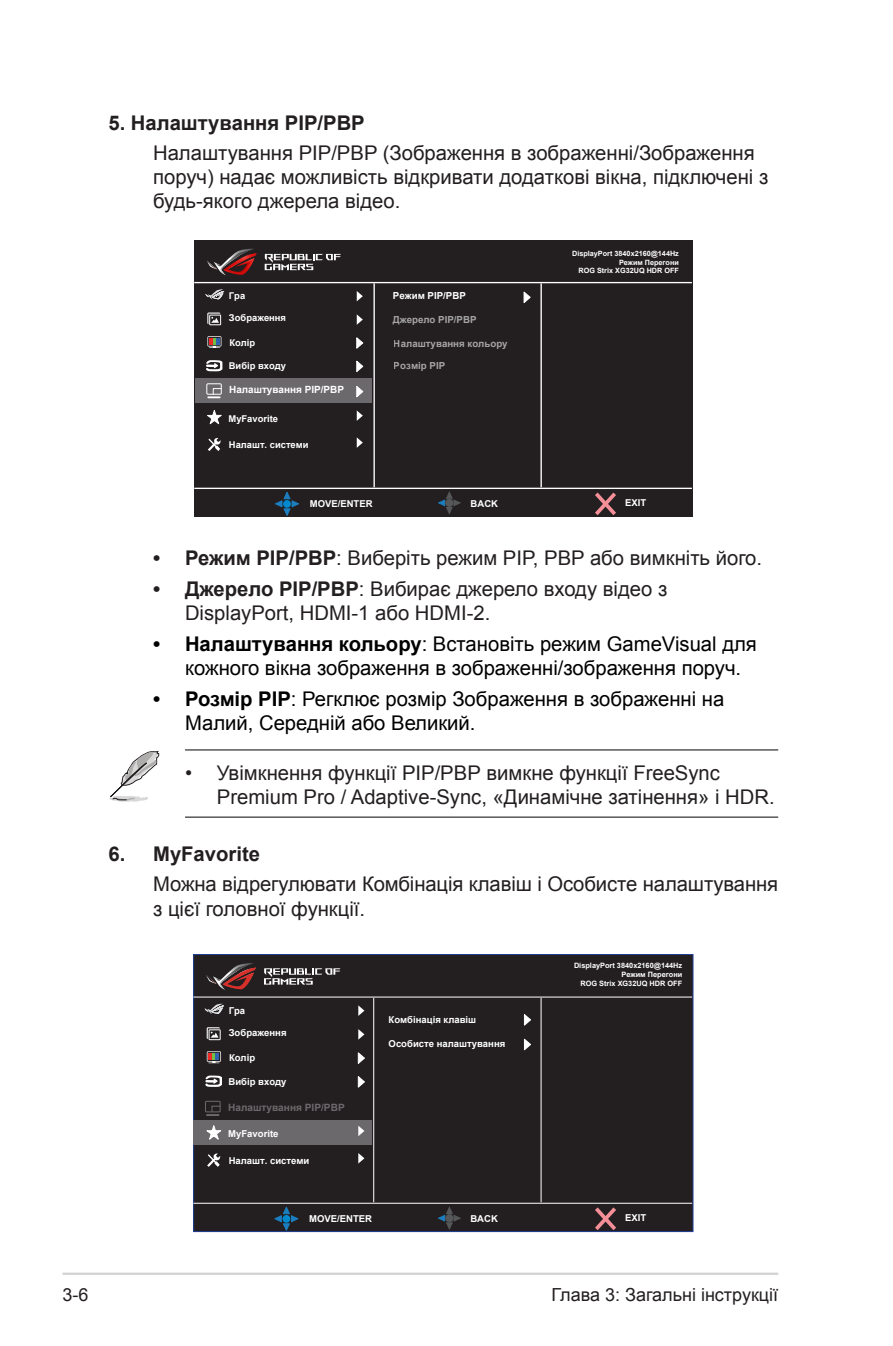
<style>
.page{position:relative;width:893px;height:1346px;background:#fff}
.page>*{position:absolute;margin:0;border:0;box-sizing:border-box;transform-origin:0 0}
.Body_Text_Indent{font:20.25px/24.3px "Arial";color:#231f20}
.t1{font:20.25px/24.3px "Arial";color:#000}
.OSD_Item{font:700 20.25px "Arial";color:#231f20}
.t2{font:18px "Arial";color:#231f20}
.t3{font:700 10.12px "Arial";color:#6c696d}
.t4{font:700 9.9px "Arial";color:#fff}
.t5{font:700 9.67px "Arial";color:#fff}
.t6{font:700 9.45px "Arial";color:#fff}
.t7{font:700 7.42px/8.8px "Arial";color:#fff;text-align:right}
.t8{font:700 7.2px/8.8px "Arial";color:#fff;text-align:right}
.s1{font-weight:700}
</style>
<div class="page">
<hr style="left:63px;top:1272px;width:715px;height:3px;background:#d1d2d4">
<div style="left:194px;top:240px;width:499px;height:277px;background:#231f20"></div>
<hr style="left:194px;top:282px;width:498px;height:1px;background:#fff">
<hr style="left:194px;top:488px;width:498px;height:1px;background:#fff">
<hr style="left:373px;top:283px;width:2px;height:204px;background:#fff">
<hr style="left:540px;top:283px;width:2px;height:204px;background:#fff">
<svg style="left:595px;top:492px;width:21px;height:23px"></svg>
<svg style="left:523px;top:291px;width:8px;height:12px"></svg>
<svg style="left:275px;top:492px;width:24px;height:24px"></svg>
<div style="left:283px;top:500px;width:8px;height:8px;background:#0089cf;border-radius:50%"></div>
<svg style="left:265px;top:254px;width:76px;height:16px"></svg>
<svg style="left:207px;top:249px;width:50px;height:26px"></svg>
<div style="left:196px;top:378px;width:176px;height:25px;background:#6c696d"></div>
<svg style="left:207px;top:336px;width:14px;height:12px"></svg>
<div style="left:209px;top:315px;width:12px;height:10px;border:1px solid #fff"></div>
<svg style="left:207px;top:312px;width:13px;height:12px"></svg>
<svg style="left:208px;top:437px;width:13px;height:14px"></svg>
<svg style="left:207px;top:410px;width:15px;height:15px"></svg>
<svg style="left:206px;top:360px;width:16px;height:11px"></svg>
<svg style="left:205px;top:289px;width:19px;height:10px"></svg>
<svg style="left:357px;top:291px;width:6px;height:10px"></svg>
<svg style="left:357px;top:314px;width:6px;height:11px"></svg>
<svg style="left:356px;top:337px;width:7px;height:12px"></svg>
<svg style="left:356px;top:361px;width:7px;height:11px"></svg>
<svg style="left:356px;top:386px;width:7px;height:11px"></svg>
<svg style="left:357px;top:410px;width:6px;height:11px"></svg>
<svg style="left:357px;top:437px;width:6px;height:11px"></svg>
<div style="left:206px;top:383px;width:16px;height:11px;border:1px solid #fff"></div>
<svg style="left:207px;top:388px;width:15px;height:10px"></svg>
<svg style="left:438px;top:492px;width:23px;height:22px"></svg>
<div style="left:446px;top:499px;width:7px;height:7px;background:#555759;border:1px solid #555759;border-radius:50%"></div>
<hr style="left:185px;top:749px;width:593px;height:1px;background:#231f20">
<hr style="left:185px;top:816px;width:593px;height:2px;background:#231f20">
<svg style="left:109px;top:751px;width:50px;height:51px"></svg>
<div style="left:194px;top:954px;width:499px;height:277px;background:#231f20"></div>
<div style="left:193px;top:954px;width:500px;height:278px;border:1px solid #224099"></div>
<hr style="left:193px;top:996px;width:499px;height:1px;background:#fff">
<hr style="left:193px;top:1203px;width:499px;height:1px;background:#fff">
<hr style="left:373px;top:998px;width:1px;height:204px;background:#fff">
<hr style="left:541px;top:998px;width:1px;height:204px;background:#fff">
<svg style="left:595px;top:1207px;width:21px;height:23px"></svg>
<div style="left:193px;top:1120px;width:179px;height:24px;background:#6c696d"></div>
<svg style="left:274px;top:1206px;width:25px;height:25px"></svg>
<div style="left:282px;top:1215px;width:8px;height:8px;background:#0089cf;border-radius:50%"></div>
<svg style="left:264px;top:968px;width:76px;height:16px"></svg>
<svg style="left:206px;top:963px;width:50px;height:27px"></svg>
<svg style="left:524px;top:1014px;width:7px;height:12px"></svg>
<svg style="left:524px;top:1039px;width:7px;height:11px"></svg>
<svg style="left:207px;top:1051px;width:14px;height:12px"></svg>
<div style="left:209px;top:1029px;width:11px;height:11px;border:1px solid #fff"></div>
<svg style="left:207px;top:1027px;width:13px;height:12px"></svg>
<svg style="left:207px;top:1153px;width:13px;height:14px"></svg>
<svg style="left:206px;top:1125px;width:15px;height:15px"></svg>
<svg style="left:205px;top:1075px;width:17px;height:12px"></svg>
<svg style="left:205px;top:1004px;width:19px;height:10px"></svg>
<svg style="left:358px;top:1005px;width:6px;height:11px"></svg>
<svg style="left:358px;top:1029px;width:6px;height:10px"></svg>
<svg style="left:358px;top:1052px;width:7px;height:12px"></svg>
<svg style="left:358px;top:1076px;width:7px;height:12px"></svg>
<svg style="left:358px;top:1126px;width:6px;height:10px"></svg>
<svg style="left:358px;top:1153px;width:6px;height:10px"></svg>
<svg style="left:438px;top:1207px;width:23px;height:22px"></svg>
<div style="left:446px;top:1214px;width:7px;height:8px;background:#555759;border:1px solid #555759;border-radius:50%"></div>
<div style="left:205px;top:1101px;width:15px;height:11px;border:1px solid #6c696d"></div>
<svg style="left:206px;top:1105px;width:15px;height:11px"></svg>
<p class="OSD_Item" style="left:108px;top:109px;width:258px">5. Налаштування PIP/PBP</p>
<p class="Body_Text_Indent" style="left:153px;top:141px;width:617px">Налаштування PIP/PBP (Зображення в зображенні/Зображення поруч) надає можливість відкривати додаткові вікна, підключені з будь-якого джерела відео.</p>
<p class="t6" style="left:229px;top:289px;width:18px">Гра</p>
<p class="t6" style="left:229px;top:311px;width:59px">Зображення</p>
<p class="t6" style="left:229px;top:359px;width:59px">Вибір входу</p>
<p class="t6" style="left:229px;top:336px;width:27px">Колір</p>
<p class="t4" style="left:229px;top:383px;width:116px">Налаштування PIP/PBP</p>
<p class="t6" style="left:229px;top:412px;width:51px">MyFavorite</p>
<p class="t6" style="left:229px;top:438px;width:81px">Налашт. системи</p>
<p class="t5" style="left:393px;top:289px;width:74px">Режим PIP/PBP</p>
<p class="t5" style="left:393px;top:312px;width:85px">Джерело PIP/PBP</p>
<p class="t5" style="left:394px;top:336px;width:115px">Налаштування кольору</p>
<p class="t5" style="left:394px;top:359px;width:53px">Розмір PIP</p>
<p class="t6" style="left:310px;top:497px;width:64px">MOVE/ENTER</p>
<p class="t6" style="left:471px;top:497px;width:29px">BACK</p>
<p class="t8" style="left:572px;top:249px;width:108px">DisplayPort 3840x2160@144Hz<br>Режим Перегони<br>ROG Strix XG32UQ HDR OFF</p>
<p class="t6" style="left:625px;top:496px;width:23px">EXIT</p>
<p class="Body_Text_Indent" style="left:153px;top:546px;width:611px"><span class="s1">• Режим PIP/PBP</span>: Виберіть режим PIP, PBP або вимкніть його.</p>
<p class="Body_Text_Indent" style="left:185px;top:577px;width:484px;text-indent:-32px"><span class="s1">• Джерело PIP/PBP</span>: Вибирає джерело входу відео з<br>DisplayPort, HDMI-1 або HDMI-2.</p>
<p class="t1" style="left:185px;top:632px;width:573px;text-indent:-32px"><span class="s1">• Налаштування кольору</span>: Встановіть режим GameVisual для кожного вікна зображення в зображенні/зображення поруч.</p>
<p class="t1" style="left:185px;top:687px;width:541px;text-indent:-32px"><span class="s1">• Розмір PIP</span>: Регклює розмір Зображення в зображенні на<br>Малий, Середній або Великий.</p>
<p class="Body_Text_Indent" style="left:217px;top:761px;width:559px;text-indent:-32px">• Увімкнення функції РІР/РВР вимкне функції FreeSync<br>Premium Pro / Adaptive-Sync, «Динамічне затінення» і HDR.</p>
<p class="OSD_Item" style="left:108px;top:841px;width:153px">6. MyFavorite</p>
<p class="Body_Text_Indent" style="left:153px;top:872px;width:627px">Можна відрегулювати Комбінація клавіш і Особисте налаштування з цієї головної функції.</p>
<p class="t6" style="left:229px;top:1004px;width:18px">Гра</p>
<p class="t6" style="left:229px;top:1025px;width:59px">Зображення</p>
<p class="t6" style="left:229px;top:1051px;width:28px">Колір</p>
<p class="t6" style="left:228px;top:1075px;width:60px">Вибір входу</p>
<p class="t3" style="left:228px;top:1100px;width:118px">Налаштування PIP/PBP</p>
<p class="t6" style="left:228px;top:1127px;width:52px">MyFavorite</p>
<p class="t6" style="left:229px;top:1154px;width:82px">Налашт. системи</p>
<p class="t6" style="left:389px;top:1012px;width:89px">Комбінація клавіш</p>
<p class="t6" style="left:389px;top:1037px;width:118px">Особисте налаштування</p>
<p class="t7" style="left:574px;top:961px;width:110px">DisplayPort 3840x2160@144Hz<br>Режим Перегони<br>ROG Strix XG32UQ HDR OFF</p>
<p class="t6" style="left:309px;top:1211px;width:64px">MOVE/ENTER</p>
<p class="t6" style="left:470px;top:1211px;width:29px">BACK</p>
<p class="t6" style="left:625px;top:1211px;width:23px">EXIT</p>
<p class="t2" style="left:63px;top:1282px;width:28px">3-6</p>
<p class="t2" style="left:551px;top:1282px;width:228px">Глава 3: Загальні інструкції</p>
</div>
